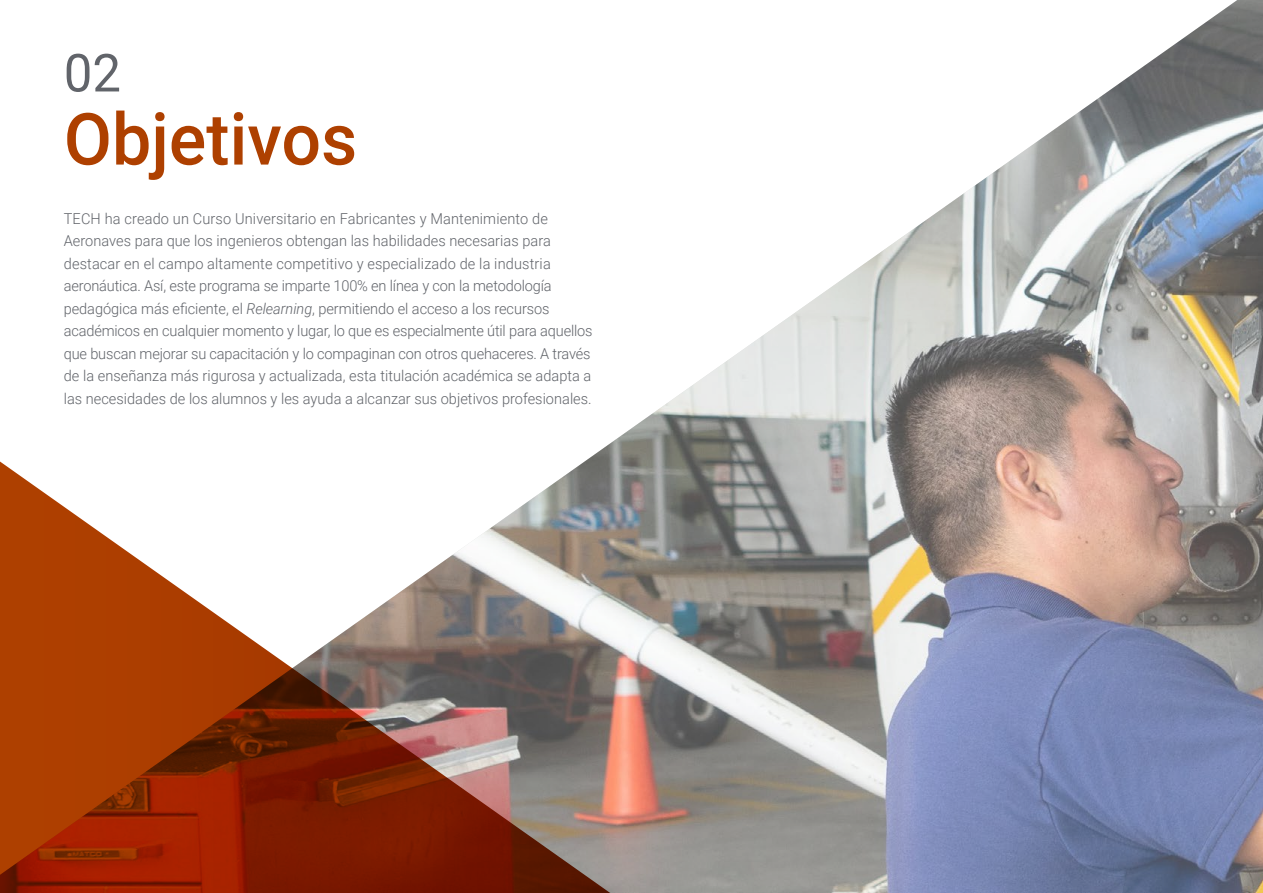
<style>
.page{position:relative;width:1263px;height:893px;background:#fff}
.page>*{position:absolute;margin:0;border:0;box-sizing:border-box;transform-origin:0 0}
.t1{font:500 72px "Roboto";color:#ae4000}
.t2{font:52.5px "Roboto";color:#61646a}
.t3{font:300 15px/22.5px "Roboto";color:#61646a}
.s1{font-style:italic}
</style>
<div class="page">
<img style="left:606px;top:0;width:657px;height:893px">
<svg style="left:0;top:446px;width:640px;height:447px"></svg>
<h2 class="t2" style="left:64px;top:36px;width:59px">02</h2>
<h1 class="t1" style="left:64px;top:89px;width:295px">Objetivos</h1>
<p class="t3" style="left:64px;top:207px;width:530px">TECH ha creado un Curso Universitario en Fabricantes y Mantenimiento de Aeronaves para que los ingenieros obtengan las habilidades necesarias para destacar en el campo altamente competitivo y especializado de la industria aeronáutica. Así, este programa se imparte 100% en línea y con la metodología pedagógica más eficiente, el <span class="s1">Relearning</span>, permitiendo el acceso a los recursos académicos en cualquier momento y lugar, lo que es especialmente útil para aquellos que buscan mejorar su capacitación y lo compaginan con otros quehaceres. A través de la enseñanza más rigurosa y actualizada, esta titulación académica se adapta a las necesidades de los alumnos y les ayuda a alcanzar sus objetivos profesionales.</p>
</div>
